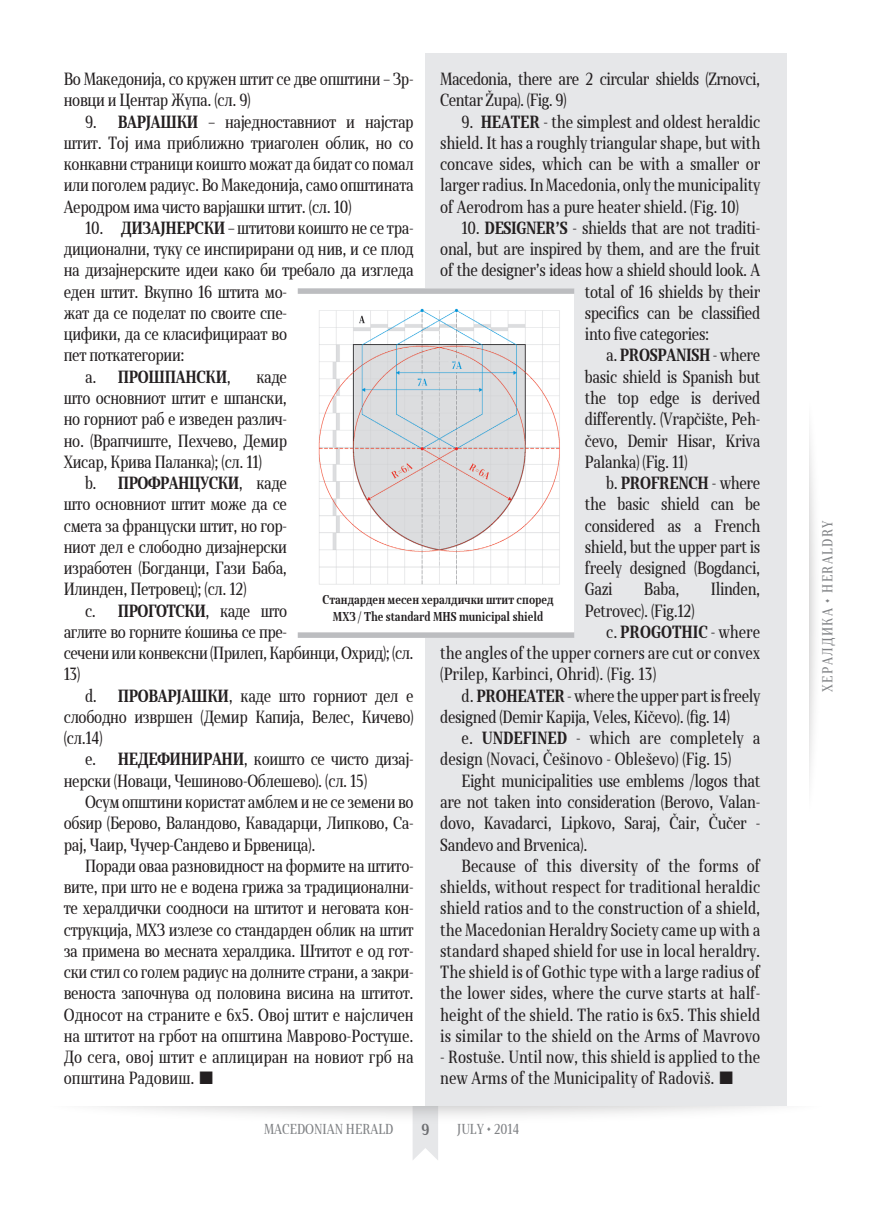
<style>
.page{position:relative;width:872px;height:1212px;background:#fff}
.page>*{position:absolute;margin:0;border:0;box-sizing:border-box;transform-origin:0 0}
.ГЛАВЕН_ТЕКСТ{font:16.5px/21.3px "Skola Serif Cn";letter-spacing:-.02em;color:#231f20;text-align:justify}
.ГЛАВЕН_ТЕКСТ-2{font:16.5px/21.3px "Skola Serif Cn";color:#231f20}
.ГЛАВЕН_ТЕКСТ-3{font:700 16.5px "Skola Serif Cn";letter-spacing:-.02em;color:#231f20}
.t1{font:700 15px "Skola Serif Cn";color:#6c6d70}
.РУБРИКА{font:13.5px "Skola Serif Cn";color:#808285}
.РУБРИКА-2{font:13.5px "Skola Serif Cn";letter-spacing:.1em;color:#808285}
.ПОД_СЛИКА_1{font:700 12px/16.5px "Skola Serif Cn";color:#231f20;text-align:center}
.s1{font-weight:700}
.s2{font-weight:400}
.s3{font-family:"Arial";font-size:27px}
</style>
<div class="page">
<img style="left:110px;top:1107px;width:652px;height:53px">
<div style="left:425px;top:53px;width:362px;height:1053px;background:#e6e7e9"></div>
<div style="left:298px;top:288px;width:276px;height:350px;background:#fff"></div>
<div style="left:298px;top:288px;width:276px;height:6px;background:#bcbdc0"></div>
<div style="left:298px;top:632px;width:276px;height:6px;background:#bcbdc0"></div>
<img style="left:318px;top:308px;width:242px;height:277px">
<p class="ГЛАВЕН_ТЕКСТ" style="left:440px;top:68px;width:321px">Macedonia, there are 2 circular shields (Zrnovci,<br>Centar Župa). (Fig. 9)</p>
<p class="ГЛАВЕН_ТЕКСТ" style="left:440px;top:111px;width:321px;text-indent:21px">9. <span class="s1">HEATER</span> - the simplest and oldest heraldic shield. It has a roughly triangular shape, but with concave sides, which can be with a smaller or larger radius. In Macedonia, only the municipality of Aerodrom has a pure heater shield. (Fig. 10)</p>
<p class="ГЛАВЕН_ТЕКСТ" style="left:461px;top:217px;width:299px">10. <span class="s1">DESIGNER’S</span> - shields that are not traditi-</p>
<p class="ГЛАВЕН_ТЕКСТ" style="left:440px;top:238px;width:321px">onal, but are inspired by them, and are the fruit</p>
<p class="ГЛАВЕН_ТЕКСТ" style="left:440px;top:260px;width:321px">of the designer’s ideas how a shield should look. A</p>
<p class="ГЛАВЕН_ТЕКСТ" style="left:585px;top:281px;width:177px">total of 16 shields by their</p>
<p class="ГЛАВЕН_ТЕКСТ" style="left:585px;top:302px;width:177px">specifics can be classified</p>
<p class="ГЛАВЕН_ТЕКСТ" style="left:585px;top:323px;width:126px">into five categories:</p>
<p class="ГЛАВЕН_ТЕКСТ" style="left:585px;top:345px;width:177px;text-indent:21px">a. <span class="s1">PROSPANISH</span> - where basic shield is Spanish but the top edge is derived differently. (Vrapčište, Peh&shy;čevo, Demir Hisar, Kriva Palanka) (Fig. 11)</p>
<p class="ГЛАВЕН_ТЕКСТ" style="left:585px;top:472px;width:177px;text-indent:21px">b. <span class="s1">PROFRENCH</span> - where the basic shield can be considered as a French shield, but the upper part is freely designed (Bogdanci, Gazi</p>
<p class="ГЛАВЕН_ТЕКСТ" style="left:64px;top:68px;width:351px">Во Македонија, со кружен штит се две општини – Зр&shy;новци и Центар Жупа. (сл. 9)</p>
<p class="ГЛАВЕН_ТЕКСТ" style="left:64px;top:111px;width:351px;text-indent:21px">9. <span class="s1">ВАРЈАШКИ</span> – наједноставниот и најстар штит. Тој има приближно триаголен облик, но со конкавни страници коишто можат да бидат со помал или поголем радиус. Во Македонија, само општината Аеродром има чисто варјашки штит. (сл. 10)</p>
<p class="ГЛАВЕН_ТЕКСТ" style="left:64px;top:217px;width:351px;text-align:left;text-indent:21px">10. <span class="s1">ДИЗАЈНЕРСКИ</span> – штитови коишто не се тра&shy;диционални, туку се инспирирани од нив, и се плод на дизајнерските идеи како би требало да изгледа еден штит. Вкупно 16 штита мо-<br>жат да се поделат по своите спе-<br>цифики, да се класифицираат во<br>пет поткатегории:</p>
<p class="ГЛАВЕН_ТЕКСТ-3" style="left:85px;top:367px;width:147px"><span class="s2">a.</span> ПРОШПАНСКИ<span class="s2">,</span></p>
<p class="ГЛАВЕН_ТЕКСТ" style="left:64px;top:366px;width:225px;text-indent:192px">каде што основниот штит е шпански, но горниот раб е изведен различ&shy;но. (Врапчиште, Пехчево, Демир Хисар, Крива Паланка); (сл. 11)</p>
<p class="ГЛАВЕН_ТЕКСТ" style="left:64px;top:472px;width:225px;text-indent:21px">b. <span class="s1">ПРОФРАНЦУСКИ</span>, каде што основниот штит може да се смета за француски штит, но гор&shy;ниот дел е слободно дизајнерски изработен (Богданци, Гази Баба, Илинден, Петровец); (сл. 12)</p>
<p class="ГЛАВЕН_ТЕКСТ" style="left:64px;top:600px;width:351px;text-align:left;text-indent:21px">c. <span class="s1">ПРОГОТСКИ</span>, каде што<br>аглите во горните ќошиња се пре-<br>сечени или конвексни (Прилеп, Карбинци, Охрид); (сл.<br>13)</p>
<p class="ГЛАВЕН_ТЕКСТ" style="left:64px;top:685px;width:351px;text-indent:21px">d. <span class="s1">ПРОВАРЈАШКИ</span>, каде што горниот дел е слободно извршен (Демир Капија, Велес, Кичево) (сл.14)</p>
<p class="ГЛАВЕН_ТЕКСТ" style="left:64px;top:749px;width:351px;text-indent:21px">e. <span class="s1">НЕДЕФИНИРАНИ</span>, коишто се чисто дизај&shy;нерски (Новаци, Чешиново-Облешево). (сл. 15)</p>
<p class="ГЛАВЕН_ТЕКСТ" style="left:64px;top:791px;width:351px;text-indent:21px">Осум општини користат амблем и не се земeни во обѕир (Берово, Валандово, Кавадарци, Липково, Са&shy;рај, Чаир, Чучер-Сандево и Брвеница).</p>
<p class="ГЛАВЕН_ТЕКСТ" style="left:64px;top:855px;width:351px;text-indent:21px">Поради оваа разновидност на формите на штито&shy;вите, при што не е водена грижа за традиционални&shy;те хералдички соодноси на штитот и неговата кон&shy;струкција, МХЗ излезе со стандарден облик на штит за примена во месната хералдика. Штитот е од гот&shy;ски стил со голем радиус на долните страни, а закри&shy;веноста започнува од половина висина на штитот.<br>Односот на страните е 6х5. Овој штит е најсличен на штитот на грбот на општина Маврово-Ростуше.<br>До сега, овој штит е аплициран на новиот грб на општина Радовиш. <span class="s3">■</span></p>
<p class="ГЛАВЕН_ТЕКСТ" style="left:644px;top:579px;width:37px">Baba,</p>
<p class="ГЛАВЕН_ТЕКСТ" style="left:711px;top:579px;width:51px">Ilinden,</p>
<p class="ГЛАВЕН_ТЕКСТ" style="left:585px;top:600px;width:111px">Petrovec). (Fig.12)</p>
<p class="ГЛАВЕН_ТЕКСТ" style="left:440px;top:621px;width:321px;text-indent:166px">c. <span class="s1">PROGOTHIC</span> - where the angles of the upper corners are cut or convex (Prilep, Karbinci, Ohrid). (Fig. 13)</p>
<p class="ГЛАВЕН_ТЕКСТ" style="left:440px;top:685px;width:321px;text-indent:21px">d. <span class="s1">PROHEATER</span> - where the upper part is freely designed (Demir Kapija, Veles, Kičevo). (fig. 14)</p>
<p class="ГЛАВЕН_ТЕКСТ-2" style="left:440px;top:727px;width:321px;text-indent:21px">e. <span class="s1">UNDEFINED</span> - which are completely a design (Novaci, Češinovo - Obleševo) (Fig. 15)</p>
<p class="ГЛАВЕН_ТЕКСТ" style="left:440px;top:770px;width:321px;text-indent:21px">Eight municipalities use emblems /logos that are not taken into consideration (Berovo, Valan&shy;dovo, Kavadarci, Lipkovo, Saraj, Čair, Čučer - Sandevo and Brvenica).</p>
<p class="ГЛАВЕН_ТЕКСТ" style="left:440px;top:855px;width:321px;text-indent:21px">Because of this diversity of the forms of shields, without respect for traditional heraldic shield ratios and to the construction of a shield, the Macedonian Heraldry Society came up with a standard shaped shield for use in local heraldry.<br>The shield is of Gothic type with a large radius of the lower sides, where the curve starts at half&shy;height of the shield. The ratio is 6x5. This shield is similar to the shield on the Arms of Mavrovo</p>
<p class="ГЛАВЕН_ТЕКСТ-2" style="left:440px;top:1046px;width:321px">- Rostuše. Until now, this shield is applied to the new Arms of the Municipality of Radoviš. <span class="s3">■</span></p>
<p class="ПОД_СЛИКА_1" style="left:322px;top:592px;width:233px">Стандарден месен хералдички штит според<br>МХЗ / The standard MHS municipal shield</p>
<p class="РУБРИКА" style="left:264px;top:1121px;width:131px">MACEDONIAN HERALD</p>
<p class="t1" style="left:421px;top:1120px;width:10px">9</p>
<p class="РУБРИКА" style="left:457px;top:1121px;width:64px">JULY • 2014</p>
<p class="РУБРИКА-2" style="left:819px;top:692px;width:173px;rotate:-90deg">ХЕРАЛДИКА • HERALDRY</p>
</div>
